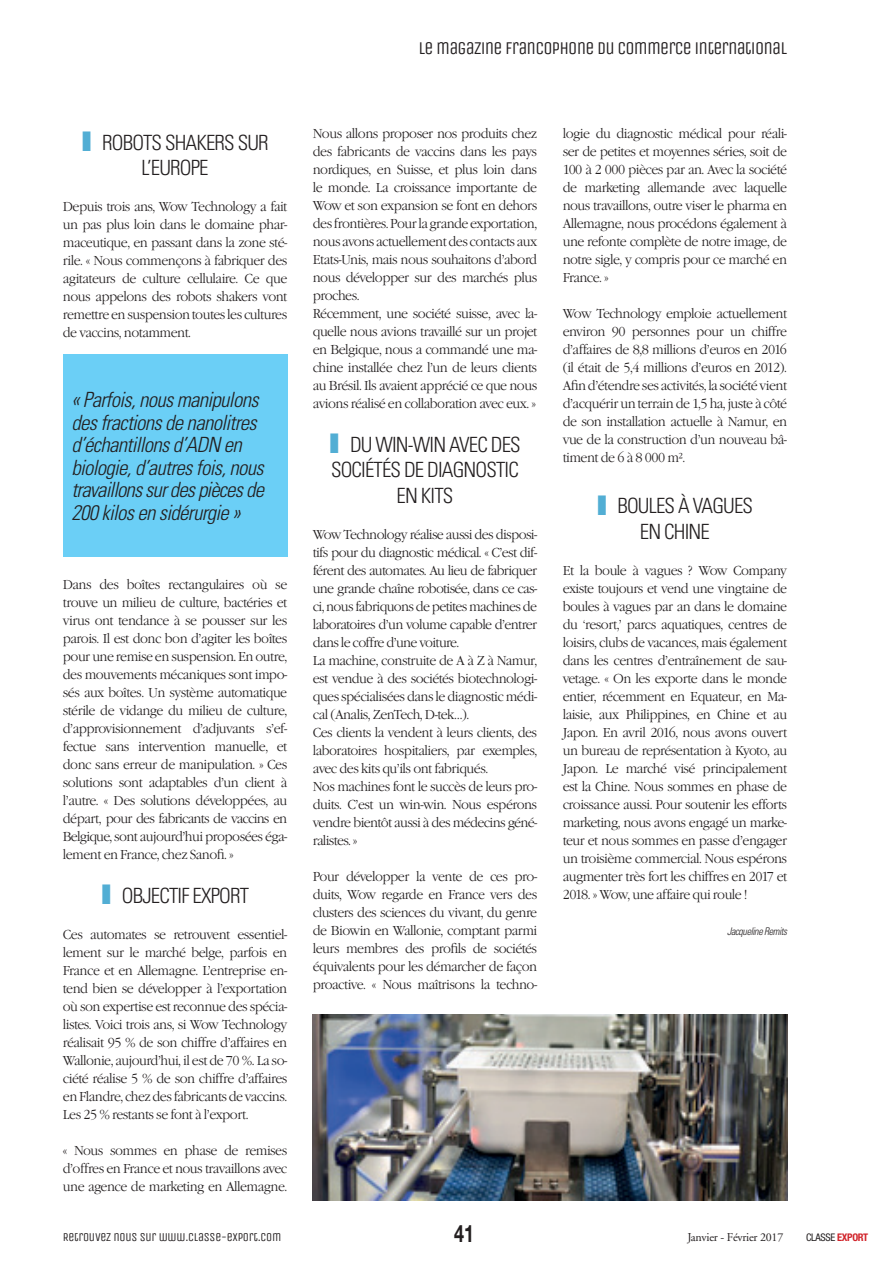
<style>
.page{position:relative;width:893px;height:1263px;background:#fff}
.page>*{position:absolute;margin:0;border:0;box-sizing:border-box;transform-origin:0 0}
.t1{font:700 24px "Helvetica Neue";color:#231f20;scale:.75 1}
.t2{font:italic 300 condensed 21px/22.5px "Univers";letter-spacing:-.03em;color:#231f20}
.t3{font:300 condensed 21px/25.5px "Univers";letter-spacing:-.04em;color:#231f20;text-align:center}
.t4{font:18px "Unica One";letter-spacing:-.04em;color:#231f20}
.t5{font:300 13.5px/18px "Garamond Itc T";letter-spacing:-.04em;color:#231f20;text-align:justify;scale:.95 1}
.t6{font:12px "Unica One";letter-spacing:-.02em;color:#231f20}
.t7{font:12px "Adobe Garamond";letter-spacing:-.02em;color:#231f20}
.t8{font:italic 300 condensed 10.5px "Univers";letter-spacing:-.04em;color:#231f20;scale:.95 1}
.t9{font:condensed 10.5px "Helvetica Neue";letter-spacing:-.03em;color:#231f20}
.s1{font-weight:900;font-stretch:normal;font-size:27px;color:#52aed4}
.s2{font-weight:700;color:#d1232a}
</style>
<div class="page">
<img style="left:313px;top:1014px;width:474px;height:186px">
<div style="left:63px;top:354px;width:224px;height:202px;background:#6bcff6"></div>
<h3 class="t4" style="left:419px;top:38px;width:370px">LE MAGAZINE FRANCOPHONE DU COMMERCE INTERNATIONAL</h3>
<h2 class="t3" style="left:81px;top:130px;width:189px"><span class="s1">I</span> ROBOTS SHAKERS SUR<br>L’EUROPE</h2>
<p class="t5" style="left:63px;top:198px;width:238px">Depuis trois ans, Wow Technology a fait un pas plus loin dans le domaine phar&shy;maceutique, en passant dans la zone sté&shy;rile. « Nous commençons à fabriquer des agitateurs de culture cellulaire. Ce que nous appelons des robots shakers vont remettre en suspension toutes les cultures de vaccins, notamment.</p>
<h2 class="t2" style="left:71px;top:389px;width:194px">« Parfois, nous manipulons des fractions de nanolitres d’échantillons d’ADN en biologie, d’autres fois, nous travaillons sur des pièces de<br>200 kilos en sidérurgie »</h2>
<p class="t5" style="left:63px;top:576px;width:238px">Dans des boîtes rectangulaires où se trouve un milieu de culture, bactéries et virus ont tendance à se pousser sur les parois. Il est donc bon d’agiter les boîtes pour une remise en suspension. En outre, des mouvements mécaniques sont impo&shy;sés aux boîtes. Un système automatique stérile de vidange du milieu de culture, d’approvisionnement d’adjuvants s’ef&shy;fectue sans intervention manuelle, et donc sans erreur de manipulation. » Ces solutions sont adaptables d’un client à l’autre. « Des solutions développées, au départ, pour des fabricants de vaccins en Belgique, sont aujourd’hui proposées éga&shy;lement en France, chez Sanofi. »</p>
<h2 class="t3" style="left:101px;top:883px;width:149px"><span class="s1">I</span> OBJECTIF EXPORT</h2>
<p class="t5" style="left:63px;top:925px;width:238px">Ces automates se retrouvent essentiel&shy;lement sur le marché belge, parfois en France et en Allemagne. L’entreprise en&shy;tend bien se développer à l’exportation où son expertise est reconnue des spécia&shy;listes. Voici trois ans, si Wow Technology réalisait 95 % de son chiffre d’affaires en Wallonie, aujourd’hui, il est de 70 %. La so&shy;ciété réalise 5 % de son chiffre d’affaires en Flandre, chez des fabricants de vaccins.<br>Les 25 % restants se font à l’export.</p>
<p class="t5" style="left:63px;top:1141px;width:238px">« Nous sommes en phase de remises d’offres en France et nous travaillons avec une agence de marketing en Allemagne.</p>
<p class="t5" style="left:313px;top:124px;width:238px;text-align:left">Nous allons proposer nos produits chez des fabricants de vaccins dans les pays nordiques, en Suisse, et plus loin dans le monde. La croissance importante de Wow et son expansion se font en dehors des frontières. Pour la grande exportation, nous avons actuellement des contacts aux Etats-Unis, mais nous souhaitons d’abord nous développer sur des marchés plus proches.<br>Récemment, une société suisse, avec la&shy;quelle nous avions travaillé sur un projet en Belgique, nous a commandé une ma&shy;chine installée chez l’un de leurs clients au Brésil. Ils avaient apprécié ce que nous avions réalisé en collaboration avec eux. »</p>
<h2 class="t3" style="left:329px;top:431px;width:193px"><span class="s1">I</span> DU WIN-WIN AVEC DES<br>SOCIÉTÉS DE DIAGNOSTIC<br>EN KITS</h2>
<p class="t5" style="left:313px;top:525px;width:238px;text-align:left">Wow Technology réalise aussi des disposi&shy;tifs pour du diagnostic médical. « C’est dif&shy;férent des automates. Au lieu de fabriquer une grande chaîne robotisée, dans ce cas&shy;ci, nous fabriquons de petites machines de laboratoires d’un volume capable d’entrer dans le coffre d’une voiture.<br>La machine, construite de A à Z à Namur, est vendue à des sociétés biotechnologi&shy;ques spécialisées dans le diagnostic médi&shy;cal (Analis, ZenTech, D-tek…).<br>Ces clients la vendent à leurs clients, des laboratoires hospitaliers, par exemples, avec des kits qu’ils ont fabriqués.<br>Nos machines font le succès de leurs pro&shy;duits. C’est un win-win. Nous espérons vendre bientôt aussi à des médecins géné&shy;ralistes. »</p>
<p class="t5" style="left:313px;top:867px;width:238px">Pour développer la vente de ces pro&shy;duits, Wow regarde en France vers des clusters des sciences du vivant, du genre de Biowin en Wallonie, comptant parmi leurs membres des profils de sociétés équivalents pour les démarcher de façon proactive. « Nous maîtrisons la techno-</p>
<p class="t5" style="left:563px;top:124px;width:238px">logie du diagnostic médical pour réali&shy;ser de petites et moyennes séries, soit de 100 à 2 000 pièces par an. Avec la société de marketing allemande avec laquelle nous travaillons, outre viser le pharma en Allemagne, nous procédons également à une refonte complète de notre image, de notre sigle, y compris pour ce marché en France. »</p>
<p class="t5" style="left:563px;top:304px;width:238px">Wow Technology emploie actuellement environ 90 personnes pour un chiffre d’affaires de 8,8 millions d’euros en 2016 (il était de 5,4 millions d’euros en 2012).<br>Afin d’étendre ses activités, la société vient d’acquérir un terrain de 1,5 ha, juste à côté de son installation actuelle à Namur, en vue de la construction d’un nouveau bâ&shy;timent de 6 à 8 000 m².</p>
<h2 class="t3" style="left:597px;top:493px;width:158px"><span class="s1">I</span> BOULES À VAGUES<br>EN CHINE</h2>
<p class="t5" style="left:563px;top:561px;width:238px">Et la boule à vagues ? Wow Company existe toujours et vend une vingtaine de boules à vagues par an dans le domaine du ‘resort,’ parcs aquatiques, centres de loisirs, clubs de vacances, mais également dans les centres d’entraînement de sau&shy;vetage. « On les exporte dans le monde entier, récemment en Equateur, en Ma&shy;laisie, aux Philippines, en Chine et au Japon. En avril 2016, nous avons ouvert un bureau de représentation à Kyoto, au Japon. Le marché visé principalement est la Chine. Nous sommes en phase de croissance aussi. Pour soutenir les efforts marketing, nous avons engagé un marke&shy;teur et nous sommes en passe d’engager un troisième commercial. Nous espérons augmenter très fort les chiffres en 2017 et 2018. » Wow, une affaire qui roule !</p>
<p class="t8" style="left:727px;top:924px;width:65px">Jacqueline Remits</p>
<h1 class="t1" style="left:454px;top:1218px;width:28px">41</h1>
<p class="t6" style="left:63px;top:1230px;width:220px">RETROUVEZ NOUS SUR WWW.CLASSE-EXPORT.COM</p>
<p class="t7" style="left:687px;top:1231px;width:97px">Janvier - Février 2017</p>
<p class="t9" style="left:806px;top:1231px;width:64px">CLASSE <span class="s2">EXPORT</span></p>
</div>
